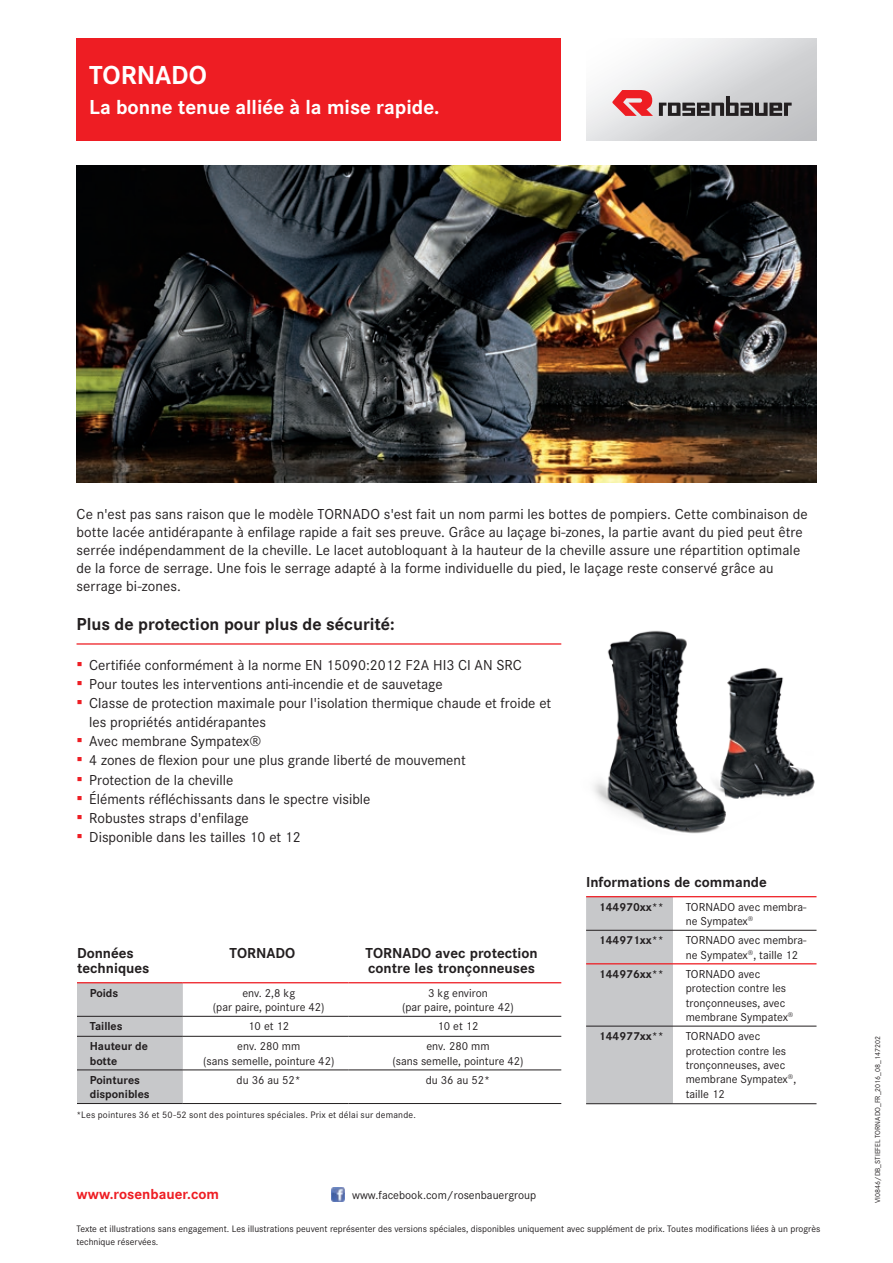
<style>
.page{position:relative;width:893px;height:1263px;background:#fff}
.page>*{position:absolute;margin:0;border:0;box-sizing:border-box;transform-origin:0 0}
.t1{font:700 27px "Corporate S";color:#fff}
.t2{font:700 21px "Corporate S";color:#fff}
.t3{font:700 18px "Corporate S";color:#231f20}
.t4{font:15px/18px "Corporate S";color:#231f20}
.t5{font:700 15px/15px "Corporate S";color:#231f20}
.t6{font:700 15px "Corporate S";color:#ee1d23}
.t7{font:12px/14.4px "Corporate S";color:#231f20;text-align:center}
.t8{font:700 12px/14.4px "Corporate S";color:#231f20}
.t9{font:9.75px/12.8px "Corporate S";color:#231f20}
.t10{font:9.75px "Corporate S";letter-spacing:.02em;color:#231f20}
.t11{font:7.5px "Corporate S";color:#231f20}
.s1{font-family:"Arial";font-size:18px;color:#ee1d23}
</style>
<div class="page">
<svg style="left:587px;top:38px;width:229px;height:102px"></svg>
<div style="left:77px;top:38px;width:484px;height:102px;background:#ee1d23"></div>
<svg style="left:659px;top:96px;width:133px;height:20px;background:#828183"></svg>
<svg style="left:612px;top:90px;width:41px;height:26px"></svg>
<hr style="left:77px;top:643px;width:484px;height:2px;background:#ee1d23">
<div style="left:77px;top:983px;width:106px;height:120px;background:#c7c8ca"></div>
<hr style="left:77px;top:1016px;width:106px;height:1px;background:#231f20">
<hr style="left:183px;top:1016px;width:165px;height:1px;background:#231f20">
<hr style="left:348px;top:1016px;width:213px;height:1px;background:#231f20">
<hr style="left:77px;top:1036px;width:106px;height:1px;background:#231f20">
<hr style="left:183px;top:1036px;width:165px;height:1px;background:#231f20">
<hr style="left:348px;top:1036px;width:213px;height:1px;background:#231f20">
<hr style="left:77px;top:1070px;width:106px;height:1px;background:#231f20">
<hr style="left:183px;top:1070px;width:165px;height:1px;background:#231f20">
<hr style="left:348px;top:1070px;width:213px;height:1px;background:#231f20">
<hr style="left:77px;top:982px;width:106px;height:1px;background:#ee1d23">
<hr style="left:183px;top:982px;width:165px;height:1px;background:#ee1d23">
<hr style="left:348px;top:982px;width:213px;height:1px;background:#ee1d23">
<hr style="left:77px;top:1103px;width:106px;height:1px;background:#231f20">
<hr style="left:183px;top:1103px;width:165px;height:1px;background:#231f20">
<hr style="left:348px;top:1103px;width:213px;height:1px;background:#231f20">
<div style="left:586px;top:897px;width:87px;height:206px;background:#c7c8ca"></div>
<hr style="left:586px;top:930px;width:87px;height:1px;background:#231f20">
<hr style="left:673px;top:930px;width:143px;height:1px;background:#231f20">
<hr style="left:586px;top:1026px;width:87px;height:1px;background:#231f20">
<hr style="left:673px;top:1026px;width:143px;height:1px;background:#231f20">
<hr style="left:586px;top:896px;width:87px;height:1px;background:#ee1d23">
<hr style="left:673px;top:896px;width:143px;height:1px;background:#ee1d23">
<hr style="left:586px;top:963px;width:87px;height:1px;background:#ee1d23">
<hr style="left:673px;top:963px;width:143px;height:1px;background:#ee1d23">
<hr style="left:586px;top:1103px;width:87px;height:1px;background:#231f20">
<hr style="left:673px;top:1103px;width:143px;height:1px;background:#231f20">
<img style="left:77px;top:166px;width:739px;height:316px">
<img style="left:762px;top:668px;width:53px;height:129px">
<img style="left:594px;top:630px;width:168px;height:204px">
<img style="left:331px;top:1187px;width:14px;height:14px">
<h1 class="t1" style="left:89px;top:59px;width:119px">TORNADO</h1>
<h2 class="t2" style="left:89px;top:95px;width:352px">La bonne tenue alliée à la mise rapide.</h2>
<p class="t4" style="left:77px;top:505px;width:733px">Ce n'est pas sans raison que le modèle TORNADO s'est fait un nom parmi les bottes de pompiers. Cette combinaison de botte lacée antidérapante à enfilage rapide a fait ses preuve. Grâce au laçage bi-zones, la partie avant du pied peut être serrée indépendamment de la cheville. Le lacet autobloquant à la hauteur de la cheville assure une répartition optimale de la force de serrage. Une fois le serrage adapté à la forme individuelle du pied, le laçage reste conservé grâce au serrage bi-zones.</p>
<p class="t3" style="left:77px;top:613px;width:320px">Plus de protection pour plus de sécurité:</p>
<p class="t4" style="left:77px;top:656px;width:447px"><span class="s1">▪</span> Certifiée conformément à la norme EN 15090:2012 F2A HI3 CI AN SRC</p>
<p class="t4" style="left:77px;top:675px;width:368px"><span class="s1">▪</span> Pour toutes les interventions anti-incendie et de sauvetage</p>
<p class="t4" style="left:89px;top:693px;width:463px;line-height:19.2px;text-indent:-13px"><span class="s1">▪</span> Classe de protection maximale pour l'isolation thermique chaude et froide et les propriétés antidérapantes</p>
<p class="t4" style="left:77px;top:732px;width:186px"><span class="s1">▪</span> Avec membrane Sympatex®</p>
<p class="t4" style="left:77px;top:751px;width:391px"><span class="s1">▪</span> 4 zones de flexion pour une plus grande liberté de mouvement</p>
<p class="t4" style="left:77px;top:771px;width:158px"><span class="s1">▪</span> Protection de la cheville</p>
<p class="t4" style="left:77px;top:790px;width:296px"><span class="s1">▪</span> Éléments réfléchissants dans le spectre visible</p>
<p class="t4" style="left:77px;top:809px;width:174px"><span class="s1">▪</span> Robustes straps d'enfilage</p>
<p class="t4" style="left:77px;top:828px;width:226px"><span class="s1">▪</span> Disponible dans les tailles 10 et 12</p>
<p class="t5" style="left:77px;top:946px;width:74px">Données techniques</p>
<p class="t5" style="left:230px;top:946px;width:67px">TORNADO</p>
<p class="t5" style="left:365px;top:946px;width:174px">TORNADO avec protection contre les tronçonneuses</p>
<p class="t8" style="left:90px;top:986px;width:30px">Poids</p>
<p class="t7" style="left:213px;top:986px;width:113px">env. 2,8 kg<br>(par paire, pointure 42)</p>
<p class="t7" style="left:402px;top:986px;width:113px">3 kg environ<br>(par paire, pointure 42)</p>
<p class="t8" style="left:90px;top:1019px;width:34px">Tailles</p>
<p class="t7" style="left:248px;top:1019px;width:43px">10 et 12</p>
<p class="t7" style="left:437px;top:1019px;width:43px">10 et 12</p>
<p class="t8" style="left:90px;top:1039px;width:60px">Hauteur de botte</p>
<p class="t7" style="left:203px;top:1039px;width:133px">env. 280 mm<br>(sans semelle, pointure 42)</p>
<p class="t7" style="left:392px;top:1039px;width:133px">env. 280 mm<br>(sans semelle, pointure 42)</p>
<p class="t8" style="left:90px;top:1073px;width:61px">Pointures disponibles</p>
<p class="t7" style="left:237px;top:1073px;width:66px">du 36 au 52*</p>
<p class="t7" style="left:426px;top:1073px;width:66px">du 36 au 52*</p>
<p class="t10" style="left:77px;top:1109px;width:341px">*Les pointures 36 et 50-52 sont des pointures spéciales. Prix et délai sur demande.</p>
<p class="t6" style="left:77px;top:1185px;width:144px">www.rosenbauer.com</p>
<p class="t7" style="left:352px;top:1188px;width:186px">www.facebook.com/rosenbauergroup</p>
<p class="t5" style="left:586px;top:875px;width:182px">Informations de commande</p>
<p class="t8" style="left:599px;top:900px;width:67px">144970xx**</p>
<p class="t7" style="left:686px;top:900px;width:122px;text-align:left">TORNADO avec membra&shy;ne Sympatex<sup>®</sup></p>
<p class="t8" style="left:599px;top:933px;width:67px">144971xx**</p>
<p class="t7" style="left:686px;top:933px;width:122px;text-align:left">TORNADO avec membra&shy;ne Sympatex<sup>®</sup>, taille 12</p>
<p class="t8" style="left:599px;top:967px;width:67px">144976xx**</p>
<p class="t7" style="left:686px;top:967px;width:109px;text-align:left">TORNADO avec protection contre les tronçonneuses, avec membrane Sympatex<sup>®</sup></p>
<p class="t8" style="left:599px;top:1029px;width:67px">144977xx**</p>
<p class="t7" style="left:686px;top:1029px;width:112px;text-align:left">TORNADO avec protection contre les tronçonneuses, avec membrane Sympatex<sup>®</sup>, taille 12</p>
<p class="t9" style="left:77px;top:1222px;width:745px">Texte et illustrations sans engagement. Les illustrations peuvent représenter des versions spéciales, disponibles uniquement avec supplément de prix. Toutes modifications liées à un progrès technique réservées.</p>
<p class="t11" style="left:873px;top:1203px;width:168px;rotate:-90deg">VI0846/DB_STIEFEL TORNADO_FR_2016_08_147202</p>
</div>
